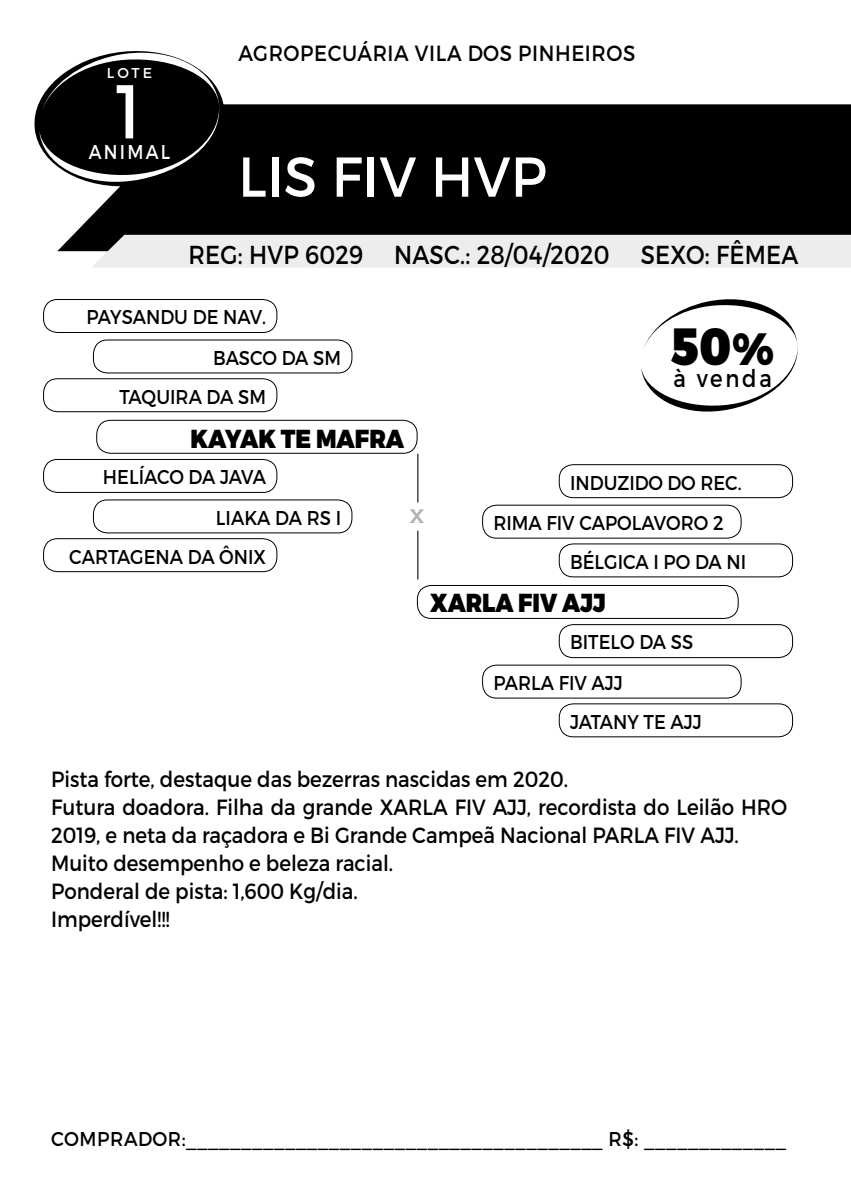
<style>
.page{position:relative;width:851px;height:1191px;background:#fff}
.page>*{position:absolute;margin:0;border:0;box-sizing:border-box;transform-origin:0 0}
.t1{font:76px "Montserrat";color:#fff;scale:.85 1}
.t2{font:56px "Montserrat";letter-spacing:.01em;color:#fff;scale:.95 1}
.t3{font:900 45.2px "Montserrat";color:#000;scale:.87 1}
.t4{font:26px "Montserrat";letter-spacing:.01em;color:#000;scale:.88 1}
.t5{font:900 26px "Montserrat";color:#000;scale:.88 1}
.t6{font:900 26px "Montserrat";color:#000;scale:.87 1}
.t7{font:24.4px "Montserrat";letter-spacing:.13em;color:#000;scale:.87 1}
.t8{font:22px/28px "Montserrat";color:#000;scale:.9 1}
.t9{font:22px "Montserrat";letter-spacing:.03em;color:#000;scale:.9 1}
.t10{font:700 20.2px "Copperplate Gothic";color:#b3b2b2}
.t11{font:20px "Montserrat";color:#000;scale:.9 1}
.t12{font:20px "Montserrat";letter-spacing:.03em;color:#000;scale:.92 1}
.t13{font:20px "Montserrat";letter-spacing:.13em;color:#fff;scale:.87 1}
.t14{font:14.2px "Montserrat";color:#fff}
</style>
<div class="page">
<div style="left:57px;top:104px;width:793px;height:147px;background:#000"></div>
<div style="left:417px;top:585px;width:321px;height:33px;border:1px solid #000;border-radius:14px"></div>
<div style="left:482px;top:505px;width:259px;height:33px;border:1px solid #000;border-radius:14px"></div>
<div style="left:482px;top:665px;width:259px;height:33px;border:1px solid #000;border-radius:14px"></div>
<div style="left:559px;top:464px;width:233px;height:34px;border:1px solid #000;border-radius:14px"></div>
<div style="left:559px;top:624px;width:233px;height:34px;border:1px solid #000;border-radius:14px"></div>
<div style="left:559px;top:543px;width:233px;height:34px;border:1px solid #000;border-radius:14px"></div>
<div style="left:559px;top:703px;width:233px;height:34px;border:1px solid #000;border-radius:14px"></div>
<div style="left:96px;top:420px;width:321px;height:33px;border:1px solid #000;border-radius:14px"></div>
<div style="left:93px;top:340px;width:259px;height:33px;border:1px solid #000;border-radius:14px"></div>
<div style="left:93px;top:499px;width:259px;height:34px;border:1px solid #000;border-radius:14px"></div>
<div style="left:43px;top:299px;width:234px;height:34px;border:1px solid #000;border-radius:14px"></div>
<div style="left:43px;top:459px;width:234px;height:34px;border:1px solid #000;border-radius:14px"></div>
<div style="left:43px;top:378px;width:234px;height:34px;border:1px solid #000;border-radius:14px"></div>
<div style="left:43px;top:538px;width:234px;height:34px;border:1px solid #000;border-radius:14px"></div>
<hr style="left:417px;top:454px;width:1px;height:48px;background:#000">
<hr style="left:417px;top:531px;width:1px;height:48px;background:#000">
<svg style="left:34px;top:51px;width:194px;height:140px"></svg>
<svg style="left:641px;top:299px;width:157px;height:113px"></svg>
<div style="left:91px;top:235px;width:759px;height:33px;background:#ededed"></div>
<p class="t14" style="left:107px;top:64px;width:47px">LOTE</p>
<h1 class="t1" style="left:116px;top:65px;width:31px">1</h1>
<p class="t13" style="left:89px;top:140px;width:95px">ANIMAL</p>
<p class="t9" style="left:238px;top:40px;width:442px">AGROPECUÁRIA VILA DOS PINHEIROS</p>
<h2 class="t2" style="left:238px;top:142px;width:326px">LIS FIV HVP</h2>
<p class="t4" style="left:188px;top:239px;width:694px">REG: HVP 6029 NASC.: 28/04/2020 SEXO: FÊMEA</p>
<p class="t11" style="left:86px;top:305px;width:201px">PAYSANDU DE NAV.</p>
<p class="t11" style="left:213px;top:345px;width:144px">BASCO DA SM</p>
<p class="t11" style="left:119px;top:384px;width:164px">TAQUIRA DA SM</p>
<p class="t5" style="left:190px;top:422px;width:244px">KAYAK TE MAFRA</p>
<p class="t11" style="left:103px;top:465px;width:183px">HELÍACO DA JAVA</p>
<p class="t11" style="left:216px;top:505px;width:140px">LIAKA DA RS I</p>
<p class="t11" style="left:69px;top:544px;width:220px">CARTAGENA DA ÔNIX</p>
<p class="t10" style="left:409px;top:505px;width:16px">X</p>
<p class="t7" style="left:671px;top:363px;width:117px"><sup>50</sup>à venda</p>
<h3 class="t3" style="left:732px;top:320px;width:50px">%</h3>
<p class="t11" style="left:570px;top:470px;width:192px">INDUZIDO DO REC.</p>
<p class="t11" style="left:493px;top:510px;width:257px">RIMA FIV CAPOLAVORO 2</p>
<p class="t11" style="left:570px;top:549px;width:197px">BÉLGICA I PO DA NI</p>
<p class="t6" style="left:430px;top:586px;width:203px">XARLA FIV AJJ</p>
<p class="t11" style="left:570px;top:630px;width:138px">BITELO DA SS</p>
<p class="t11" style="left:493px;top:670px;width:145px">PARLA FIV AJJ</p>
<p class="t11" style="left:570px;top:709px;width:148px">JATANY TE AJJ</p>
<p class="t8" style="left:51px;top:765px;width:819px">Pista forte, destaque das bezerras nascidas em 2020.<br>Futura doadora. Filha da grande XARLA FIV AJJ, recordista do Leilão HRO 2019, e neta da raçadora e Bi Grande Campeã Nacional PARLA FIV AJJ.<br>Muito desempenho e beleza racial.<br>Ponderal de pista: 1,600 Kg/dia.<br>Imperdível!!!</p>
<p class="t12" style="left:51px;top:1126px;width:800px">COMPRADOR:______________________________________ R$: _____________</p>
</div>
